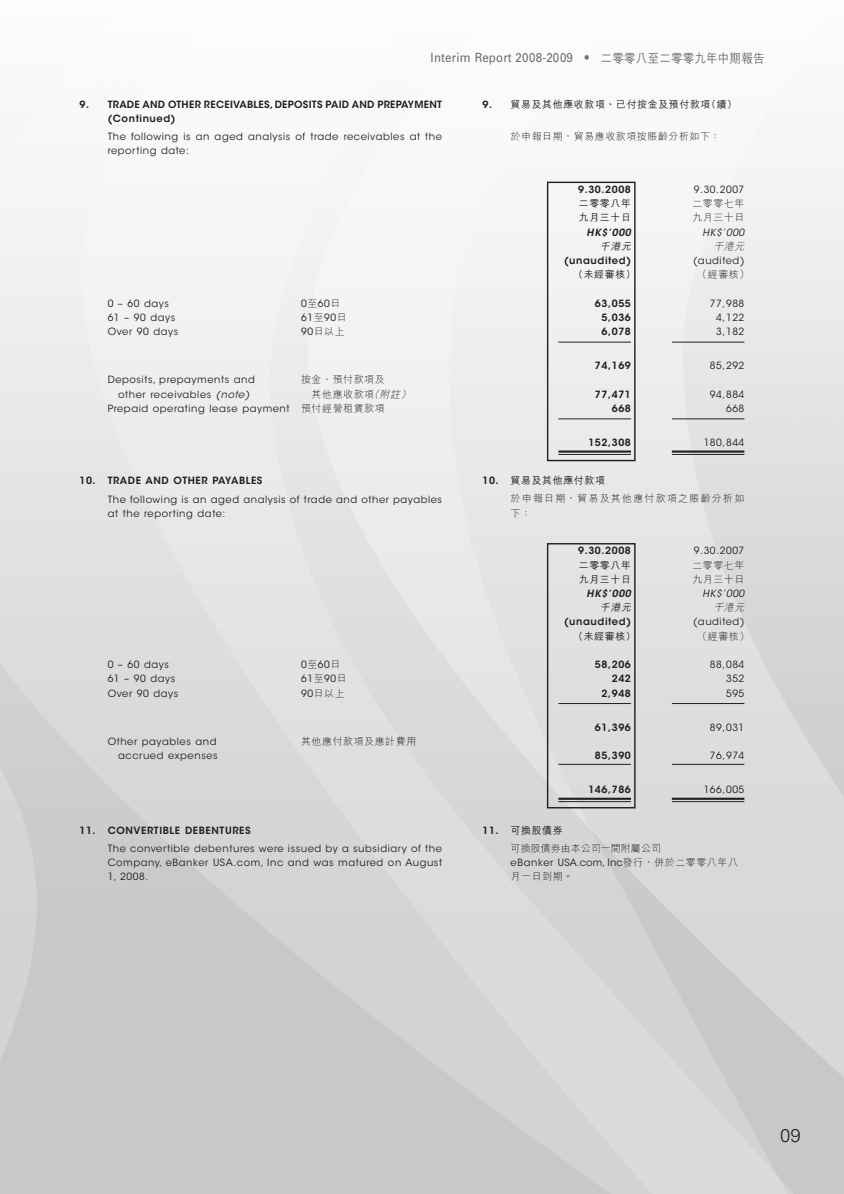
<style>
.page{position:relative;width:844px;height:1194px;background:#fff}
.page>*{position:absolute;margin:0;border:0;box-sizing:border-box;transform-origin:0 0}
.t1{font:300 18.4px "Univers LT Std";color:#231f20}
.t2{font:12.8px "Univers LT Std";letter-spacing:.015em;color:#6c6d70;scale:.9 1}
.t3{font:10px/14.2px "ITC Avant Garde Std";letter-spacing:.06em;color:#231f20}
.t4{font:600 10px "ITC Avant Garde Std";letter-spacing:.06em;color:#231f20}
.t5{font:10px "M Hei HK Light E Ten B5 H";letter-spacing:.06em;color:#231f20}
.t6{font:10px "M Hei HK Medium E Ten B5 H";letter-spacing:.06em;color:#231f20}
.t7{font:600 10px/14.2px "ITC Avant Garde Std";letter-spacing:.03em;color:#231f20}
.t8{font:10px "ITC Avant Garde Std";letter-spacing:.015em;color:#231f20}
.t9{font:10px/14.2px "M Hei HK Light E Ten B5 H";letter-spacing:.13em;color:#231f20}
.t10{font:10px "M Hei HK Light E Ten B5 H";letter-spacing:.01em;color:#231f20}
.t11{font:italic 600 10px "ITC Avant Garde Std";letter-spacing:.06em;color:#231f20}
.t12{font:italic 10px "ITC Avant Garde Std";letter-spacing:.06em;color:#231f20}
.t13{font:italic 10px "M Hei HK Medium E Ten B5 H";color:#231f20}
.t14{font:italic 10px "M Hei HK Light E Ten B5 H";color:#231f20}
.s1{font-family:"M Hei HK Medium E Ten B5 H"}
.s2{font-family:"ITC Avant Garde Std";font-weight:600}
.s3{font-family:"M Hei HK Light E Ten B5 H"}
.s4{font-family:"ITC Avant Garde Std"}
.s5{font-style:italic}
</style>
<div class="page">
<img style="left:0;top:148px;width:843px;height:1045px">
<div style="left:546px;top:182px;width:89px;height:279px;border:1px solid #231f20"></div>
<hr style="left:558px;top:342px;width:72px;height:1px;background:#231f20">
<hr style="left:671px;top:342px;width:73px;height:1px;background:#231f20">
<hr style="left:558px;top:418px;width:72px;height:1px;background:#231f20">
<hr style="left:671px;top:418px;width:73px;height:1px;background:#231f20">
<hr style="left:558px;top:450px;width:72px;height:2px;background:#231f20">
<hr style="left:558px;top:454px;width:72px;height:1px;background:#231f20">
<hr style="left:671px;top:450px;width:73px;height:2px;background:#231f20">
<hr style="left:671px;top:454px;width:73px;height:1px;background:#231f20">
<div style="left:546px;top:543px;width:89px;height:265px;border:1px solid #231f20"></div>
<hr style="left:558px;top:703px;width:72px;height:1px;background:#231f20">
<hr style="left:671px;top:703px;width:73px;height:1px;background:#231f20">
<hr style="left:558px;top:764px;width:72px;height:1px;background:#231f20">
<hr style="left:671px;top:764px;width:73px;height:1px;background:#231f20">
<hr style="left:558px;top:797px;width:72px;height:2px;background:#231f20">
<hr style="left:558px;top:801px;width:72px;height:1px;background:#231f20">
<hr style="left:671px;top:797px;width:73px;height:2px;background:#231f20">
<hr style="left:671px;top:801px;width:73px;height:1px;background:#231f20">
<p class="t2" style="left:430px;top:50px;width:372px">Interim Report 2008-2009 • <span class="s1">二零零八至二零零九年中期報告</span></p>
<p class="t7" style="left:108px;top:98px;width:336px;text-indent:-28px">9. TRADE AND OTHER RECEIVABLES, DEPOSITS PAID AND PREPAYMENT (Continued)</p>
<p class="t3" style="left:108px;top:131px;width:336px">The following is an aged analysis of trade receivables at the reporting date:</p>
<p class="t6" style="left:482px;top:100px;width:256px"><span class="s2">9.</span> 貿易及其他應收款項、已付按金及預付款項（續）</p>
<p class="t5" style="left:510px;top:132px;width:211px">於申報日期，貿易應收款項按賬齡分析如下：</p>
<p class="t4" style="left:577px;top:185px;width:54px">9.30.2008</p>
<p class="t3" style="left:693px;top:183px;width:52px">9.30.2007</p>
<p class="t6" style="left:578px;top:200px;width:54px">二零零八年</p>
<p class="t5" style="left:692px;top:200px;width:53px">二零零七年</p>
<p class="t6" style="left:578px;top:214px;width:54px">九月三十日</p>
<p class="t5" style="left:692px;top:214px;width:53px">九月三十日</p>
<p class="t11" style="left:586px;top:226px;width:46px">HK$’000</p>
<p class="t12" style="left:702px;top:228px;width:43px">HK$’000</p>
<p class="t13" style="left:599px;top:242px;width:35px">千港元</p>
<p class="t14" style="left:713px;top:242px;width:35px">千港元</p>
<p class="t4" style="left:563px;top:256px;width:68px">(unaudited)</p>
<p class="t3" style="left:692px;top:254px;width:53px">(audited)</p>
<p class="t6" style="left:573px;top:271px;width:64px">（未經審核）</p>
<p class="t5" style="left:697px;top:271px;width:53px">（經審核）</p>
<p class="t3" style="left:108px;top:297px;width:63px">0 – 60 days</p>
<p class="t3" style="left:301px;top:297px;width:41px">0<span class="s3">至</span>60<span class="s3">日</span></p>
<p class="t4" style="left:594px;top:299px;width:37px">63,055</p>
<p class="t3" style="left:709px;top:297px;width:36px">77,988</p>
<p class="t3" style="left:108px;top:311px;width:69px">61 – 90 days</p>
<p class="t3" style="left:301px;top:311px;width:47px">61<span class="s3">至</span>90<span class="s3">日</span></p>
<p class="t4" style="left:601px;top:313px;width:31px">5,036</p>
<p class="t3" style="left:715px;top:311px;width:30px">4,122</p>
<p class="t3" style="left:108px;top:325px;width:72px">Over 90 days</p>
<p class="t5" style="left:301px;top:327px;width:45px"><span class="s4">90</span>日以上</p>
<p class="t4" style="left:601px;top:327px;width:31px">6,078</p>
<p class="t3" style="left:715px;top:325px;width:30px">3,182</p>
<p class="t4" style="left:594px;top:361px;width:37px">74,169</p>
<p class="t3" style="left:709px;top:359px;width:36px">85,292</p>
<p class="t3" style="left:108px;top:374px;width:149px">Deposits, prepayments and</p>
<p class="t5" style="left:301px;top:376px;width:85px">按金、預付款項及</p>
<p class="t3" style="left:118px;top:388px;width:133px">other receivables <span class="s5">(note)</span></p>
<p class="t5" style="left:311px;top:390px;width:103px">其他應收款項<span class="s5">（附註）</span></p>
<p class="t4" style="left:594px;top:390px;width:37px">77,471</p>
<p class="t3" style="left:709px;top:388px;width:36px">94,884</p>
<p class="t3" style="left:108px;top:402px;width:278px">Prepaid operating lease payment <span class="s3">預付經營租賃款項</span></p>
<p class="t4" style="left:611px;top:404px;width:21px">668</p>
<p class="t3" style="left:725px;top:402px;width:20px">668</p>
<p class="t4" style="left:588px;top:438px;width:44px">152,308</p>
<p class="t3" style="left:703px;top:436px;width:42px">180,844</p>
<p class="t4" style="left:79px;top:477px;width:184px">10. TRADE AND OTHER PAYABLES</p>
<p class="t3" style="left:108px;top:493px;width:336px">The following is an aged analysis of trade and other payables at the reporting date:</p>
<p class="t4" style="left:577px;top:546px;width:54px">9.30.2008</p>
<p class="t3" style="left:693px;top:544px;width:52px">9.30.2007</p>
<p class="t6" style="left:578px;top:561px;width:54px">二零零八年</p>
<p class="t5" style="left:692px;top:561px;width:53px">二零零七年</p>
<p class="t6" style="left:578px;top:575px;width:54px">九月三十日</p>
<p class="t5" style="left:692px;top:575px;width:53px">九月三十日</p>
<p class="t11" style="left:586px;top:587px;width:46px">HK$’000</p>
<p class="t12" style="left:702px;top:589px;width:43px">HK$’000</p>
<p class="t13" style="left:599px;top:603px;width:35px">千港元</p>
<p class="t14" style="left:713px;top:603px;width:35px">千港元</p>
<p class="t4" style="left:563px;top:617px;width:68px">(unaudited)</p>
<p class="t3" style="left:692px;top:615px;width:53px">(audited)</p>
<p class="t6" style="left:573px;top:632px;width:64px">（未經審核）</p>
<p class="t5" style="left:697px;top:632px;width:53px">（經審核）</p>
<p class="t3" style="left:108px;top:658px;width:63px">0 – 60 days</p>
<p class="t3" style="left:301px;top:658px;width:41px">0<span class="s3">至</span>60<span class="s3">日</span></p>
<p class="t4" style="left:594px;top:660px;width:37px">58,206</p>
<p class="t3" style="left:709px;top:658px;width:36px">88,084</p>
<p class="t3" style="left:108px;top:672px;width:69px">61 – 90 days</p>
<p class="t3" style="left:301px;top:672px;width:47px">61<span class="s3">至</span>90<span class="s3">日</span></p>
<p class="t4" style="left:611px;top:674px;width:21px">242</p>
<p class="t3" style="left:725px;top:672px;width:20px">352</p>
<p class="t3" style="left:108px;top:686px;width:72px">Over 90 days</p>
<p class="t5" style="left:301px;top:689px;width:45px"><span class="s4">90</span>日以上</p>
<p class="t4" style="left:601px;top:688px;width:31px">2,948</p>
<p class="t3" style="left:725px;top:686px;width:20px">595</p>
<p class="t4" style="left:594px;top:723px;width:37px">61,396</p>
<p class="t3" style="left:709px;top:720px;width:36px">89,031</p>
<p class="t3" style="left:108px;top:735px;width:110px">Other payables and</p>
<p class="t5" style="left:301px;top:737px;width:117px">其他應付款項及應計費用</p>
<p class="t3" style="left:118px;top:749px;width:101px">accrued expenses</p>
<p class="t4" style="left:594px;top:751px;width:37px">85,390</p>
<p class="t3" style="left:709px;top:749px;width:36px">76,974</p>
<p class="t4" style="left:588px;top:785px;width:44px">146,786</p>
<p class="t3" style="left:703px;top:783px;width:42px">166,005</p>
<p class="t4" style="left:79px;top:826px;width:172px">11. CONVERTIBLE DEBENTURES</p>
<p class="t3" style="left:108px;top:842px;width:336px;text-align:justify">The convertible debentures were issued by a subsidiary of the Company, eBanker USA.com, Inc and was matured on August 1, 2008.</p>
<p class="t6" style="left:482px;top:476px;width:124px"><span class="s2">10.</span> 貿易及其他應付款項</p>
<p class="t9" style="left:510px;top:493px;width:235px">於申報日期，貿易及其他應付款項之賬齡分析如下：</p>
<p class="t6" style="left:482px;top:825px;width:82px"><span class="s2">11.</span> 可換股債券</p>
<p class="t10" style="left:510px;top:844px;width:152px">可換股債券由本公司一間附屬公司</p>
<p class="t8" style="left:510px;top:858px;width:229px">eBanker USA.com, Inc<span class="s3">發行，併於二零零八年八</span></p>
<p class="t5" style="left:510px;top:872px;width:64px">月一日到期。</p>
<h1 class="t1" style="left:779px;top:1124px;width:22px">09</h1>
</div>
